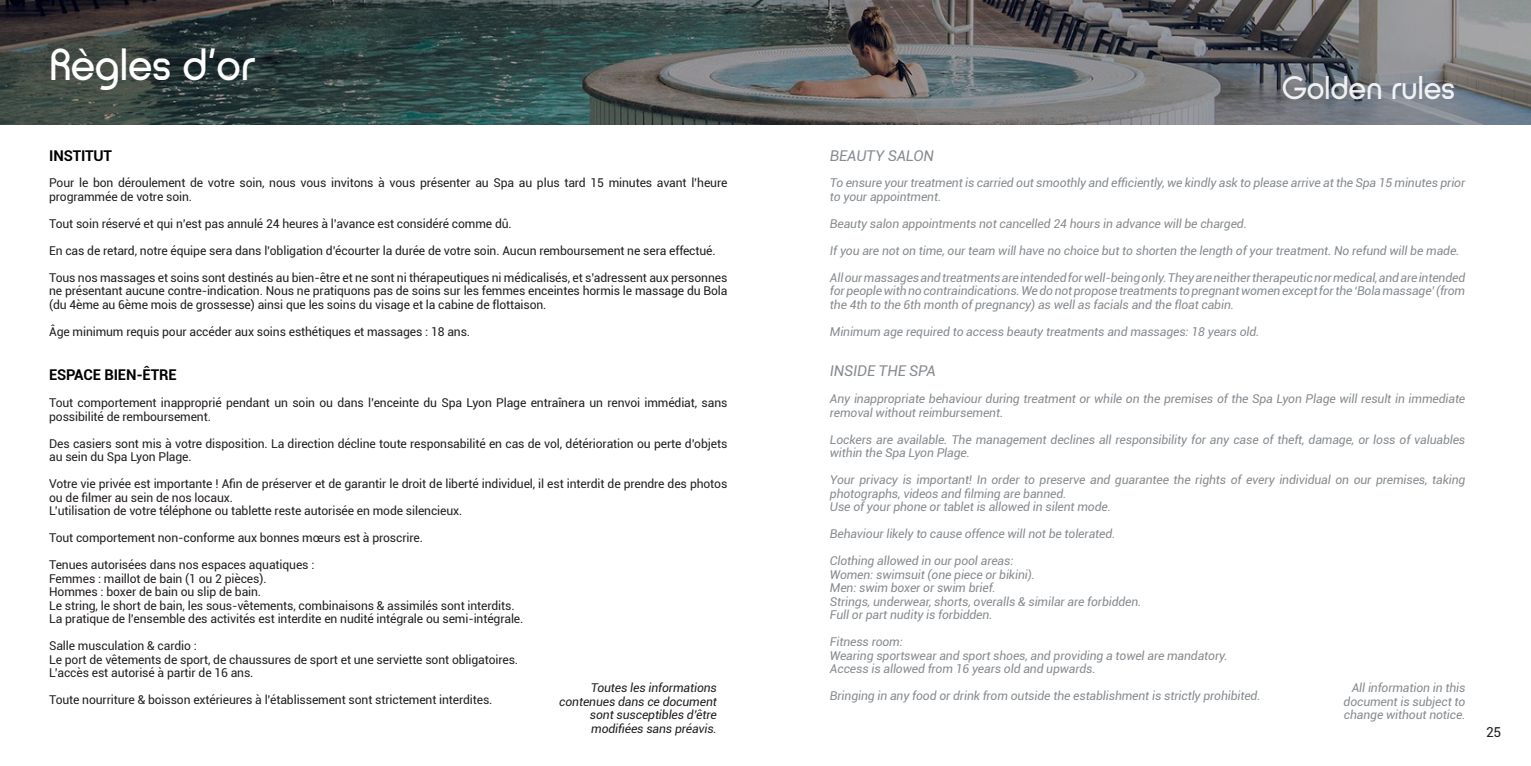
<style>
.page{position:relative;width:1531px;height:766px;background:#fff}
.page>*{position:absolute;margin:0;border:0;box-sizing:border-box;transform-origin:0 0}
.t1{font:44.55px "Radis Sans";letter-spacing:-.01em;color:#fff}
.t2{font:32.4px "Radis Sans";letter-spacing:-.01em;color:#fff}
.t3{font:700 14.85px "Roboto";letter-spacing:-.01em;color:#000}
.t4{font:italic 14.85px "Roboto";letter-spacing:-.01em;color:#878c90}
.t5{font:13.8px "Roboto";color:#231f20}
.t6{font:12.15px/13.5px "Roboto";letter-spacing:-.01em;color:#231f20}
.t7{font:italic 12.15px/13.5px "Roboto";letter-spacing:-.01em;color:#878c90}
.t8{font:italic 12.15px/13.5px "Roboto";letter-spacing:-.01em;color:#231f20;text-align:right}
</style>
<div class="page">
<svg style="left:0;top:0;width:1531px;height:124px;background:#535b5c"></svg>
<h1 class="t1" style="left:49px;top:39px;width:207px">Règles d’or</h1>
<h2 class="t2" style="left:1281px;top:69px;width:175px">Golden rules</h2>
<p class="t3" style="left:49px;top:145px;width:24px">INSTITUT</p>
<p class="t6" style="left:49px;top:176px;width:680px">Pour le bon déroulement de votre soin, nous vous invitons à vous présenter au Spa au plus tard 15 minutes avant l’heure programmée de votre soin.</p>
<p class="t6" style="left:49px;top:216px;width:464px">Tout soin réservé et qui n’est pas annulé 24 heures à l’avance est considéré comme dû.</p>
<p class="t6" style="left:49px;top:243px;width:668px">En cas de retard, notre équipe sera dans l’obligation d’écourter la durée de votre soin. Aucun remboursement ne sera effectué.</p>
<p class="t6" style="left:49px;top:270px;width:680px;text-align:justify">Tous nos massages et soins sont destinés au bien-être et ne sont ni thérapeutiques ni médicalisés, et s’adressent aux personnes ne présentant aucune contre-indication. Nous ne pratiquons pas de soins sur les femmes enceintes hormis le massage du Bola (du 4ème au 6ème mois de grossesse) ainsi que les soins du visage et la cabine de flottaison.</p>
<p class="t6" style="left:49px;top:324px;width:422px">Âge minimum requis pour accéder aux soins esthétiques et massages : 18 ans.</p>
<p class="t3" style="left:49px;top:364px;width:111px">ESPACE BIEN-ÊTRE</p>
<p class="t6" style="left:49px;top:396px;width:680px">Tout comportement inapproprié pendant un soin ou dans l’enceinte du Spa Lyon Plage entraînera un renvoi immédiat, sans possibilité de remboursement.</p>
<p class="t6" style="left:49px;top:436px;width:680px">Des casiers sont mis à votre disposition. La direction décline toute responsabilité en cas de vol, détérioration ou perte d’objets au sein du Spa Lyon Plage.</p>
<p class="t6" style="left:49px;top:476px;width:680px">Votre vie privée est importante ! Afin de préserver et de garantir le droit de liberté individuel, il est interdit de prendre des photos ou de filmer au sein de nos locaux.<br>L’utilisation de votre téléphone ou tablette reste autorisée en mode silencieux.</p>
<p class="t6" style="left:49px;top:530px;width:375px">Tout comportement non-conforme aux bonnes mœurs est à proscrire.</p>
<p class="t6" style="left:49px;top:557px;width:476px">Tenues autorisées dans nos espaces aquatiques :<br>Femmes : maillot de bain (1 ou 2 pièces).<br>Hommes : boxer de bain ou slip de bain.<br>Le string, le short de bain, les sous-vêtements, combinaisons &amp; assimilés sont interdits.<br>La pratique de l’ensemble des activités est interdite en nudité intégrale ou semi-intégrale.</p>
<p class="t6" style="left:49px;top:638px;width:470px">Salle musculation &amp; cardio :<br>Le port de vêtements de sport, de chaussures de sport et une serviette sont obligatoires.<br>L’accès est autorisé à partir de 16 ans.</p>
<p class="t6" style="left:49px;top:692px;width:445px">Toute nourriture &amp; boisson extérieures à l’établissement sont strictement interdites.</p>
<p class="t4" style="left:830px;top:145px;width:105px">BEAUTY SALON</p>
<p class="t7" style="left:830px;top:176px;width:637px">To ensure your treatment is carried out smoothly and efficiently, we kindly ask to please arrive at the Spa 15 minutes prior to your appointment.</p>
<p class="t7" style="left:830px;top:216px;width:418px">Beauty salon appointments not cancelled 24 hours in advance will be charged.</p>
<p class="t7" style="left:830px;top:243px;width:631px">If you are not on time, our team will have no choice but to shorten the length of your treatment. No refund will be made.</p>
<p class="t7" style="left:830px;top:270px;width:637px;text-align:justify">All our massages and treatments are intended for well-being only. They are neither therapeutic nor medical, and are intended for people with no contraindications. We do not propose treatments to pregnant women except for the ‘Bola massage’ (from the 4th to the 6th month of pregnancy) as well as facials and the float cabin.</p>
<p class="t7" style="left:830px;top:324px;width:431px">Minimum age required to access beauty treatments and massages: 18 years old.</p>
<p class="t4" style="left:830px;top:360px;width:107px">INSIDE THE SPA</p>
<p class="t7" style="left:830px;top:392px;width:637px">Any inappropriate behaviour during treatment or while on the premises of the Spa Lyon Plage will result in immediate removal without reimbursement.</p>
<p class="t7" style="left:830px;top:432px;width:637px">Lockers are available. The management declines all responsibility for any case of theft, damage, or loss of valuables within the Spa Lyon Plage.</p>
<p class="t7" style="left:830px;top:472px;width:637px">Your privacy is important! In order to preserve and guarantee the rights of every individual on our premises, taking photographs, videos and filming are banned.<br>Use of your phone or tablet is allowed in silent mode.</p>
<p class="t7" style="left:830px;top:526px;width:287px">Behaviour likely to cause offence will not be tolerated.</p>
<p class="t7" style="left:830px;top:553px;width:313px">Clothing allowed in our pool areas:<br>Women: swimsuit (one piece or bikini).<br>Men: swim boxer or swim brief.<br>Strings, underwear, shorts, overalls &amp; similar are forbidden.<br>Full or part nudity is forbidden.</p>
<p class="t7" style="left:830px;top:634px;width:399px">Fitness room:<br>Wearing sportswear and sport shoes, and providing a towel are mandatory.<br>Access is allowed from 16 years old and upwards.</p>
<p class="t7" style="left:830px;top:688px;width:432px">Bringing in any food or drink from outside the establishment is strictly prohibited.</p>
<p class="t8" style="left:559px;top:680px;width:159px">Toutes les informations contenues dans ce document sont susceptibles d’être modifiées sans préavis.</p>
<p class="t7" style="left:1343px;top:680px;width:123px;text-align:justify;text-indent:8px">All information in this document is subject to change without notice.</p>
<p class="t5" style="left:1486px;top:721px;width:17px">25</p>
</div>
